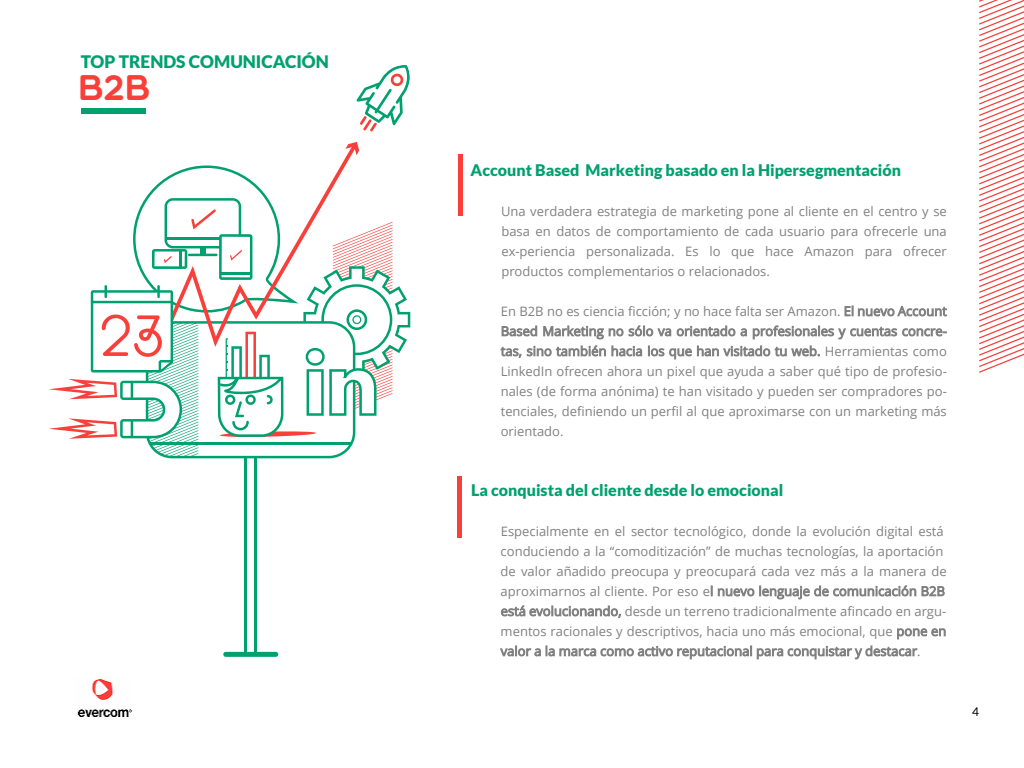
<style>
.page{position:relative;width:1024px;height:768px;background:#fff}
.page>*{position:absolute;margin:0;border:0;box-sizing:border-box;transform-origin:0 0}
.t1{font:54px "Kaleko 105 Round Remix";color:#f7403b}
.t2{font:36px "Multicolore";color:#f83f3a}
.t3{font:900 17.3px "Lato";color:#00a16e}
.t4{font:900 16px "Lato";color:#00a16e}
.t5{font:13px/20px "Open Sans";color:#808080;text-align:justify}
.t6{font:12px "Lato";color:#000}
</style>
<div class="page">
<div style="left:458px;top:154px;width:5px;height:61px;background:#f83f3a"></div>
<div style="left:457px;top:477px;width:5px;height:61px;background:#f83f3a"></div>
<img style="left:77px;top:679px;width:55px;height:38px">
<div style="left:81px;top:109px;width:65px;height:5px;background:#00a16e"></div>
<hr style="left:244px;top:457px;width:3px;height:195px;background:#00a16e">
<hr style="left:254px;top:457px;width:3px;height:195px;background:#00a16e">
<div style="left:223px;top:652px;width:55px;height:5px;background:#00a16e;border-radius:2px"></div>
<svg style="left:345px;top:142px;width:14px;height:13px"></svg>
<svg style="left:49px;top:165px;width:361px;height:293px"></svg>
<svg style="left:357px;top:65px;width:53px;height:66px"></svg>
<svg style="left:979px;top:0;width:45px;height:373px"></svg>
<h3 class="t3" style="left:81px;top:51px;width:250px">TOP TRENDS COMUNICACIÓN</h3>
<h2 class="t2" style="left:78px;top:66px;width:74px">B2b</h2>
<h1 class="t1" style="left:100px;top:306px;width:66px">23</h1>
<p class="t4" style="left:471px;top:161px;width:432px">Account Based Marketing basado en la Hipersegmentación</p>
<p class="t5" style="left:501px;top:201px;width:447px">Una verdadera estrategia de marketing pone al cliente en el centro y se basa en datos de comportamiento de cada usuario para ofrecerle una ex-periencia personalizada. Es lo que hace Amazon para ofrecer productos complementarios o relacionados.</p>
<p class="t5" style="left:501px;top:301px;width:448px">En B2B no es ciencia ficción; y no hace falta ser Amazon. El nuevo Account Based Marketing no sólo va orientado a profesionales y cuentas concre&shy;tas, sino también hacia los que han visitado tu web. Herramientas como LinkedIn ofrecen ahora un pixel que ayuda a saber qué tipo de profesio&shy;nales (de forma anónima) te han visitado y pueden ser compradores po&shy;tenciales, definiendo un perfil al que aproximarse con un marketing más orientado.</p>
<p class="t4" style="left:471px;top:481px;width:314px">La conquista del cliente desde lo emocional</p>
<p class="t5" style="left:501px;top:521px;width:448px;text-align:left">Especialmente en el sector tecnológico, donde la evolución digital está conduciendo a la “comoditización” de muchas tecnologías, la aportación de valor añadido preocupa y preocupará cada vez más a la manera de aproximarnos al cliente. Por eso el nuevo lenguaje de comunicación B2B está evolucionando, desde un terreno tradicionalmente afincado en argu&shy;mentos racionales y descriptivos, hacia uno más emocional, que pone en valor a la marca como activo reputacional para conquistar y destacar.</p>
<p class="t6" style="left:972px;top:705px;width:8px">4</p>
</div>
